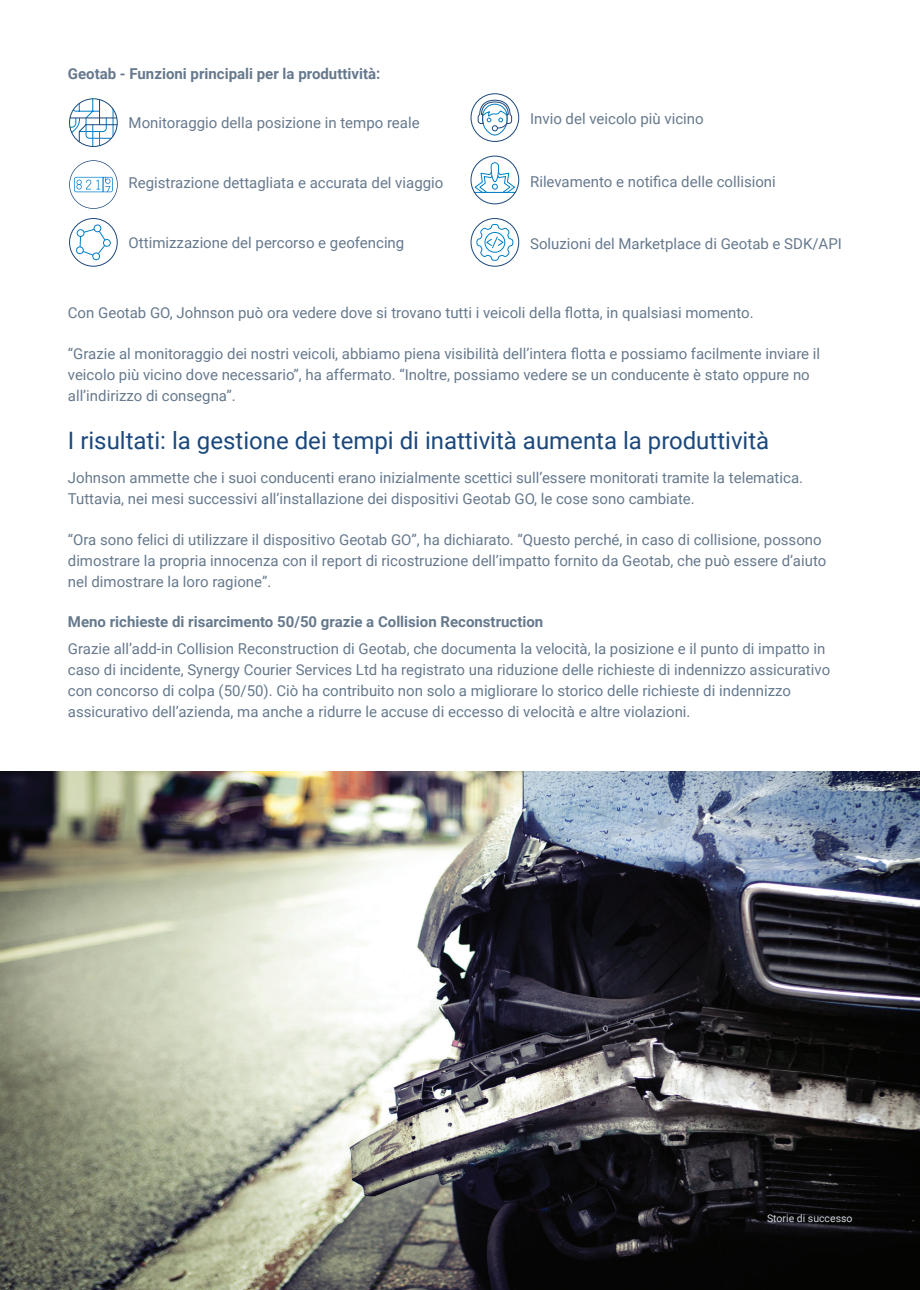
<style>
.page{position:relative;width:920px;height:1290px;background:#fff}
.page>*{position:absolute;margin:0;border:0;box-sizing:border-box;transform-origin:0 0}
._4__Heading_2_-_2019{font:24px "Roboto";color:#1b487c}
._7A__Body_Copy_-_201{font:15px/21px "Roboto";color:#66798d}
._10__Bullet_List{font:15px "Roboto";color:#66798d}
._6__Heading_4_-_2019{font:700 15px "Roboto";color:#66798d}
._12__Copyright_-_201{font:10.5px "Roboto";color:#d1d6de}
</style>
<div class="page">
<svg style="left:69px;top:98px;width:49px;height:48px"></svg>
<div style="left:69px;top:98px;width:49px;height:49px;border:1px solid #1b487c;border-radius:50%"></div>
<svg style="left:69px;top:160px;width:49px;height:49px"></svg>
<svg style="left:79px;top:228px;width:26px;height:28px"></svg>
<div style="left:93px;top:253px;width:7px;height:7px;background:#fff;border-radius:50%"></div>
<div style="left:92px;top:253px;width:8px;height:7px;border:1px solid #007ec5;border-radius:50%"></div>
<div style="left:103px;top:239px;width:8px;height:8px;border:1px solid #007ec5;border-radius:50%"></div>
<div style="left:94px;top:225px;width:7px;height:7px;background:#fff;border-radius:50%"></div>
<div style="left:94px;top:225px;width:7px;height:7px;border:1px solid #007ec5;border-radius:50%"></div>
<div style="left:77px;top:230px;width:7px;height:6px;background:#fff;border-radius:50%"></div>
<div style="left:77px;top:229px;width:7px;height:8px;border:1px solid #007ec5;border-radius:50%"></div>
<div style="left:77px;top:247px;width:6px;height:7px;background:#fff;border-radius:50%"></div>
<div style="left:76px;top:247px;width:8px;height:7px;border:1px solid #007ec5;border-radius:50%"></div>
<div style="left:69px;top:218px;width:49px;height:49px;border:1px solid #1b487c;border-radius:50%"></div>
<svg style="left:477px;top:99px;width:35px;height:37px"></svg>
<div style="left:471px;top:93px;width:48px;height:49px;border:1px solid #1b487c;border-radius:50%"></div>
<svg style="left:476px;top:224px;width:38px;height:37px"></svg>
<div style="left:485px;top:232px;width:20px;height:21px;border:1px solid #007ec5;border-radius:50%"></div>
<div style="left:471px;top:218px;width:48px;height:49px;border:1px solid #1b487c;border-radius:50%"></div>
<svg style="left:474px;top:162px;width:42px;height:31px"></svg>
<div style="left:471px;top:156px;width:48px;height:48px;border:1px solid #1b487c;border-radius:50%"></div>
<img style="left:0;top:771px;width:920px;height:519px">
<p class="_6__Heading_4_-_2019" style="left:68px;top:63px;width:314px">Geotab - Funzioni principali per la produttività:</p>
<p class="_10__Bullet_List" style="left:129px;top:112px;width:292px">Monitoraggio della posizione in tempo reale</p>
<p class="_10__Bullet_List" style="left:530px;top:108px;width:175px">Invio del veicolo più vicino</p>
<p class="_10__Bullet_List" style="left:129px;top:172px;width:316px">Registrazione dettagliata e accurata del viaggio</p>
<p class="_10__Bullet_List" style="left:530px;top:171px;width:247px">Rilevamento e notifica delle collisioni</p>
<p class="_10__Bullet_List" style="left:129px;top:232px;width:277px">Ottimizzazione del percorso e geofencing</p>
<p class="_10__Bullet_List" style="left:530px;top:233px;width:313px">Soluzioni del Marketplace di Geotab e SDK/API</p>
<p class="_7A__Body_Copy_-_201" style="left:68px;top:302px;width:687px">Con Geotab GO, Johnson può ora vedere dove si trovano tutti i veicoli della flotta, in qualsiasi momento.</p>
<p class="_7A__Body_Copy_-_201" style="left:68px;top:342px;width:754px">“Grazie al monitoraggio dei nostri veicoli, abbiamo piena visibilità dell’intera flotta e possiamo facilmente inviare il veicolo più vicino dove necessario”, ha affermato. “Inoltre, possiamo vedere se un conducente è stato oppure no all’indirizzo di consegna”.</p>
<p class="_4__Heading_2_-_2019" style="left:68px;top:424px;width:703px">I risultati: la gestione dei tempi di inattività aumenta la produttività</p>
<p class="_7A__Body_Copy_-_201" style="left:68px;top:467px;width:737px">Johnson ammette che i suoi conducenti erano inizialmente scettici sull’essere monitorati tramite la telematica.<br>Tuttavia, nei mesi successivi all’installazione dei dispositivi Geotab GO, le cose sono cambiate.</p>
<p class="_7A__Body_Copy_-_201" style="left:68px;top:528px;width:760px">“Ora sono felici di utilizzare il dispositivo Geotab GO”, ha dichiarato. “Questo perché, in caso di collisione, possono dimostrare la propria innocenza con il report di ricostruzione dell’impatto fornito da Geotab, che può essere d’aiuto nel dimostrare la loro ragione”.</p>
<p class="_6__Heading_4_-_2019" style="left:68px;top:611px;width:477px">Meno richieste di risarcimento 50/50 grazie a Collision Reconstruction</p>
<p class="_7A__Body_Copy_-_201" style="left:68px;top:638px;width:764px">Grazie all’add-in Collision Reconstruction di Geotab, che documenta la velocità, la posizione e il punto di impatto in caso di incidente, Synergy Courier Services Ltd ha registrato una riduzione delle richieste di indennizzo assicurativo con concorso di colpa (50/50). Ciò ha contribuito non solo a migliorare lo storico delle richieste di indennizzo assicurativo dell’azienda, ma anche a ridurre le accuse di eccesso di velocità e altre violazioni.</p>
<p class="_12__Copyright_-_201" style="left:767px;top:1211px;width:87px">Storie di successo</p>
</div>
